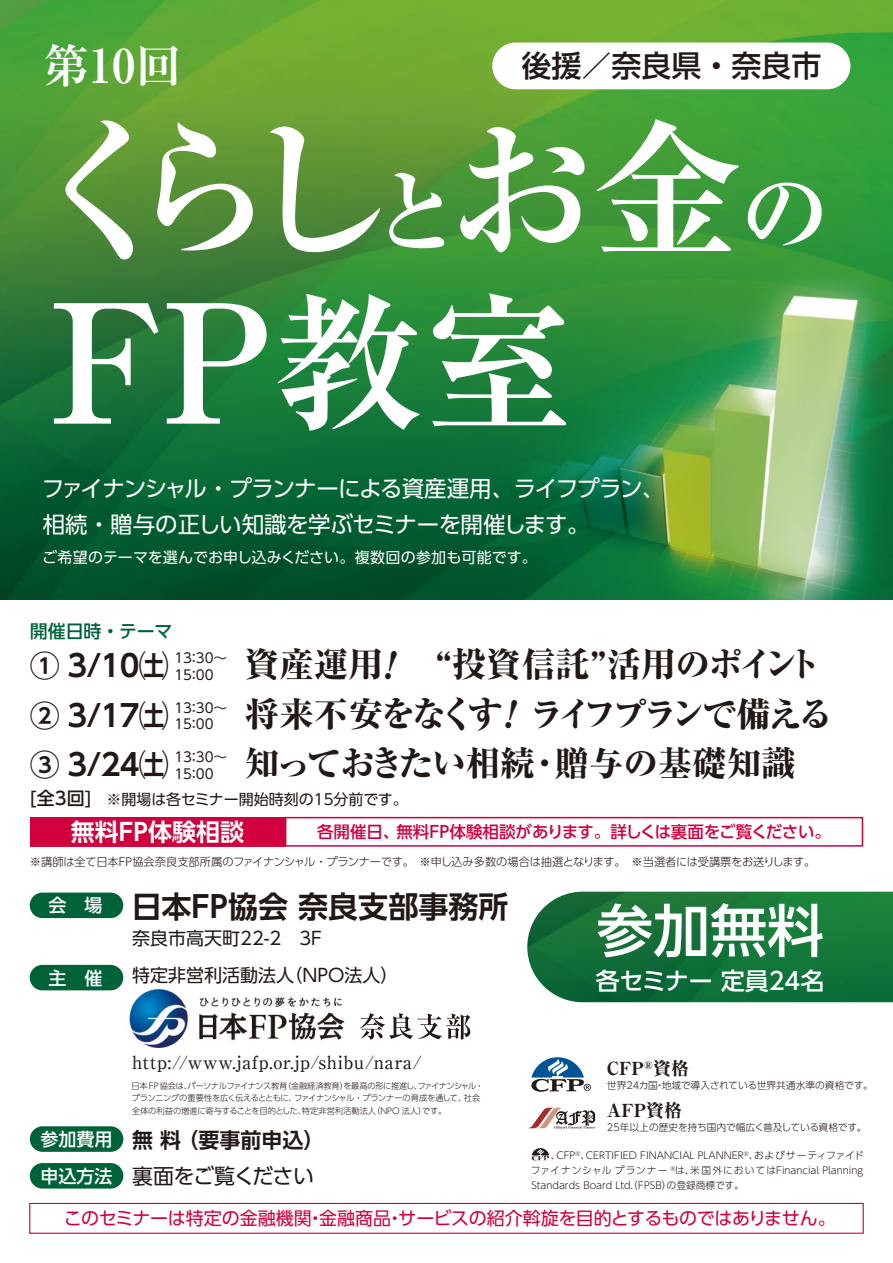
<style>
.page{position:relative;width:893px;height:1263px;background:#fff}
.page>*{position:absolute;margin:0;border:0;box-sizing:border-box;transform-origin:0 0}
.t1{font:700 165px "Ryumin Pr 6";color:#fff}
.t2{font:700 150px "Ryumin Pr 6";color:#fff}
.t3{font:500 57px "UD Shin Go Pro";color:#fff}
.t4{font:700 46.5px "Ryumin Pr 6";color:#fff}
.t5{font:800 34.5px/49.5px "Ryumin Pr 6";letter-spacing:-.055em;color:#221815}
.t6{font:800 34.5px/49.5px "Ryumin Pr 6";letter-spacing:-.03em;color:#221815}
.t7{font:700 30px/49.5px "UD Shin Go Pro De";color:#221815;text-align:justify}
.t8{font:500 30px "UD Shin Go Pro";color:#221815}
.t9{font:500 24px "UD Shin Go Pro";letter-spacing:-.005em;color:#fff}
.t10{font:700 24px "UD Shin Go Pro De";color:#fff}
.t11{font:22.5px/36px "UD Shin Go Pro";letter-spacing:-.035em;color:#fff}
.t12{font:21px "UD Shin Go Pro";letter-spacing:-.03em;color:#221815}
.t13{font:700 21px "UD Shin Go Pro De";color:#221815}
.t14{font:18px "UD Shin Go Pro";letter-spacing:-.015em;color:#cf003d}
.t15{font:500 18px "Ryumin Pr 6";letter-spacing:.03em;color:#221815}
.t16{font:18px "UD Shin Go Pro";color:#221815}
.t17{font:800 18px "Ryumin Pr 6";color:#221815}
.t18{font:500 18px "UD Shin Go Pro";color:#fff}
.t19{font:500 18px "UD Shin Go Pro";letter-spacing:-.01em;color:#006239}
.t20{font:500 16.5px "UD Shin Go Pro";letter-spacing:-.01em;color:#cf003d}
.t21{font:15px "UD Shin Go Pro";letter-spacing:.005em;color:#fff}
.t22{font:15px "UD Shin Go Pro";color:#221815}
.t23{font:13.5px/16.5px "UD Shin Go Pro";color:#221815}
.t24{font:300 11.25px "UD Shin Go Pro";letter-spacing:-.02em;color:#221815}
.t25{font:300 9.75px/14.7px "UD Shin Go Pro";color:#221815;text-align:justify}
.t26{font:300 8.25px/12.3px "UD Shin Go Pro";letter-spacing:-.035em;color:#221815}
.s1{font-size:90px}
.s2{font-size:150px}
.s3{font-weight:500;font-size:18px}
.s4{font-weight:500;font-size:18px;color:#fff}
</style>
<div class="page">
<img style="left:0;top:0;width:893px;height:600px">
<div style="left:29px;top:1203px;width:835px;height:31px;border:1px solid #cf003d"></div>
<div style="left:30px;top:892px;width:93px;height:26px;background:#006239;border-radius:13px"></div>
<div style="left:30px;top:965px;width:93px;height:25px;background:#006239;border-radius:13px"></div>
<div style="left:30px;top:1126px;width:93px;height:26px;background:#006239;border-radius:13px"></div>
<div style="left:30px;top:1163px;width:93px;height:25px;background:#006239;border-radius:13px"></div>
<img style="left:531px;top:1149px;width:18px;height:11px">
<svg style="left:531px;top:1057px;width:60px;height:35px"></svg>
<svg style="left:529px;top:1108px;width:66px;height:20px"></svg>
<img style="left:527px;top:892px;width:366px;height:110px">
<svg style="left:285px;top:817px;width:578px;height:30px"></svg>
<div style="left:30px;top:817px;width:255px;height:30px;background:#cf003d"></div>
<img style="left:129px;top:989px;width:216px;height:59px">
<div style="left:492px;top:43px;width:358px;height:46px;background:#fff;border-radius:23px"></div>
<svg style="left:360px;top:1013px;width:110px;height:26px"></svg>
<h3 class="t4" style="left:42px;top:29px;width:141px">第10回</h3>
<h2 class="t2" style="left:30px;top:71px;width:801px">くらし<span class="s1">と</span>お金<span class="s1">の</span></h2>
<h1 class="t1" style="left:48px;top:231px;width:528px">FP<span class="s2">教室</span></h1>
<h3 class="t8" style="left:521px;top:42px;width:301px">後援／奈良県・奈良市</h3>
<h3 class="t11" style="left:42px;top:469px;width:624px">ファイナンシャル・プランナーによる資産運用、ライフプラン、相続・贈与の正しい知識を学ぶセミナーを開催します。</h3>
<h3 class="t21" style="left:42px;top:545px;width:496px">ご希望のテーマを選んでお申し込みください。複数回の参加も可能です。</h3>
<h3 class="t19" style="left:30px;top:616px;width:144px">開催日時・テーマ</h3>
<h3 class="t7" style="left:30px;top:640px;width:140px">① 3/10㈯② 3/17㈯③ 3/24㈯</h3>
<h3 class="t23" style="left:174px;top:649px;width:54px">13：30～<br>1 5：00</h3>
<h3 class="t23" style="left:174px;top:699px;width:54px">13：30～<br>1 5：00</h3>
<h3 class="t23" style="left:174px;top:748px;width:54px">13：30～<br>1 5：00</h3>
<h3 class="t6" style="left:245px;top:638px;width:578px;text-indent:156px">　“投資信託”活用のポイント将来不安をなくす</h3>
<h3 class="t6" style="left:245px;top:638px;width:139px">資産運用</h3>
<h3 class="t5" style="left:245px;top:688px;width:590px;text-indent:284px">ライフプランで備える知っておきたい相続・贈与の基礎知識</h3>
<h3 class="t22" style="left:30px;top:787px;width:379px"><span class="s3">[全3回]</span>　※開場は各セミナー開始時刻の15分前です。</h3>
<h3 class="t10" style="left:71px;top:812px;width:175px">無料FP体験相談</h3>
<h3 class="t20" style="left:317px;top:818px;width:515px">各開催日、無料FP体験相談があります。詳しくは裏面をご覧ください。</h3>
<p class="t24" style="left:30px;top:852px;width:787px">※講師は全て日本FP協会奈良支部所属のファイナンシャル・プランナーです。　※申し込み多数の場合は抽選となります。　※当選者には受講票をお送りします。</p>
<h3 class="t18" style="left:49px;top:891px;width:56px">会　場</h3>
<h3 class="t18" style="left:49px;top:963px;width:56px">主　催</h3>
<h3 class="t7" style="left:132px;top:881px;width:378px">日本FP協会 奈良支部事務所</h3>
<h3 class="t16" style="left:132px;top:924px;width:192px">奈良市高天町22-2　3F</h3>
<h3 class="t16" style="left:132px;top:960px;width:268px">特定非営利活動法人（NPO法人）</h3>
<h3 class="t3" style="left:596px;top:884px;width:230px">参加無料</h3>
<h3 class="t9" style="left:596px;top:961px;width:230px">各セミナー 定員24名</h3>
<h3 class="t15" style="left:132px;top:1048px;width:291px">http://www.jafp.or.jp/shibu/nara/</h3>
<p class="t26" style="left:132px;top:1079px;width:353px">日本 FP 協会は、パーソナルファイナンス教育（金融経済教育）を最高の形に推進し、ファイナンシャル・プランニングの重要性を広く伝えるとともに、ファイナンシャル・プランナーの育成を通して、社会全体の利益の増進に寄与することを目的とした、特定非営利活動法人（NPO 法人）です。</p>
<h3 class="t13" style="left:132px;top:1122px;width:194px">無 料 （要事前申込）</h3>
<h3 class="t18" style="left:41px;top:1125px;width:73px">参加費用</h3>
<h3 class="t12" style="left:41px;top:1159px;width:275px"><span class="s4">申込方法</span> 裏面をご覧ください</h3>
<h3 class="t17" style="left:607px;top:1054px;width:84px">CFP<sup>®</sup>資格</h3>
<p class="t25" style="left:607px;top:1077px;width:268px">世界24カ国・地域で導入されている世界共通水準の資格です。</p>
<h3 class="t17" style="left:607px;top:1096px;width:77px">AFP資格</h3>
<p class="t25" style="left:607px;top:1120px;width:261px">25年以上の歴史を持ち国内で幅広く普及している資格です。</p>
<p class="t25" style="left:531px;top:1148px;width:335px">　　、CFP<sup>®</sup>、CERTIFIED FINANCIAL PLANNER<sup>®</sup>、およびサーティファイドファイナンシャル プランナー <sup>®</sup>は、米国外においてはFinancial Planning Standards Board Ltd.（ＦＰＳＢ）の登録商標です。</p>
<h3 class="t14" style="left:64px;top:1204px;width:773px">このセミナーは特定の金融機関・金融商品・サービスの紹介斡旋を目的とするものではありません。</h3>
</div>
